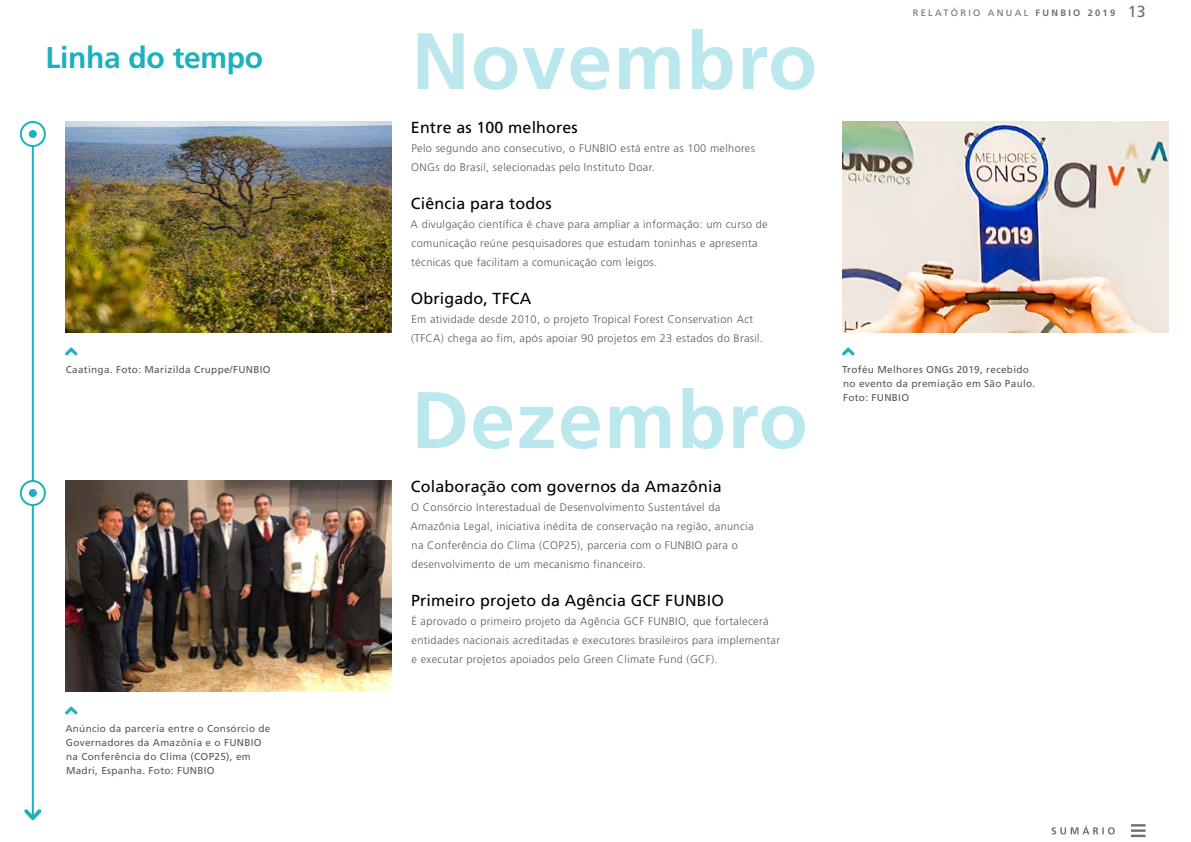
<style>
.page{position:relative;width:1191px;height:842px;background:#fff}
.page>*{position:absolute;margin:0;border:0;box-sizing:border-box;transform-origin:0 0}
.t1{font:700 80px "Frutiger LT Std";letter-spacing:.02em;color:#bbe8ec}
.t2{font:700 30px "Frutiger LT Std";letter-spacing:-.01em;color:#1cb1be}
.t3{font:20px "Font Awesome 5 Free Solid";color:#1cb1be}
.t4{font:16px "Frutiger LT Std";letter-spacing:.01em;color:#000}
.t5{font:300 11px/19px "Frutiger LT Std";letter-spacing:.03em;color:#58595b}
.t6{font:10px/14px "Frutiger LT Std";letter-spacing:.03em;color:#58595b}
.t7{font:9.2px "Frutiger LT Std";letter-spacing:.25em;color:#6d6e71}
.s1{font-weight:700}
.s2{font-size:16px}
</style>
<div class="page">
<hr style="left:32px;top:135px;width:2px;height:683px;background:#1cb1be">
<svg style="left:24px;top:806px;width:18px;height:15px"></svg>
<svg style="left:21px;top:122px;width:24px;height:24px"></svg>
<div style="left:20px;top:121px;width:26px;height:26px;border:2px solid #1cb1be;border-radius:50%"></div>
<div style="left:29px;top:130px;width:8px;height:8px;background:#1cb1be;border-radius:50%"></div>
<div style="left:21px;top:481px;width:24px;height:24px;background:#fff;border-radius:50%"></div>
<div style="left:20px;top:480px;width:26px;height:26px;border:2px solid #1cb1be;border-radius:50%"></div>
<div style="left:29px;top:489px;width:8px;height:8px;background:#1cb1be;border-radius:50%"></div>
<img style="left:66px;top:121px;width:325px;height:211px">
<img style="left:842px;top:121px;width:326px;height:211px">
<img style="left:66px;top:480px;width:325px;height:211px">
<svg style="left:1130px;top:824px;width:15px;height:13px"></svg>
<svg style="left:1051px;top:825px;width:63px;height:9px"></svg>
<h2 class="t2" style="left:45px;top:40px;width:219px">Linha do tempo</h2>
<h3 class="t3" style="left:65px;top:341px;width:14px">■●◆</h3>
<p class="t6" style="left:66px;top:363px;width:206px">Caatinga. Foto: Marizilda Cruppe/FUNBIO</p>
<h3 class="t3" style="left:65px;top:700px;width:14px">■●◆</h3>
<p class="t6" style="left:65px;top:722px;width:207px">Anúncio da parceria entre o Consórcio de Governadores da Amazônia e o FUNBIO na Conferência do Clima (COP25), em Madri, Espanha. Foto: FUNBIO</p>
<h1 class="t1" style="left:412px;top:14px;width:407px">Novembro</h1>
<h3 class="t4" style="left:411px;top:118px;width:168px">Entre as 100 melhores</h3>
<p class="t5" style="left:411px;top:139px;width:345px">Pelo segundo ano consecutivo, o FUNBIO está entre as 100 melhores<br>ONGs do Brasil, selecionadas pelo Instituto Doar.</p>
<h3 class="t4" style="left:411px;top:194px;width:142px">Ciência para todos</h3>
<p class="t5" style="left:410px;top:215px;width:359px">A divulgação científica é chave para ampliar a informação: um curso de comunicação reúne pesquisadores que estudam toninhas e apresenta técnicas que facilitam a comunicação com leigos.</p>
<h3 class="t4" style="left:411px;top:289px;width:122px">Obrigado, TFCA</h3>
<p class="t5" style="left:411px;top:310px;width:353px">Em atividade desde 2010, o projeto Tropical Forest Conservation Act (TFCA) chega ao fim, após apoiar 90 projetos em 23 estados do Brasil.</p>
<h1 class="t1" style="left:411px;top:373px;width:398px">Dezembro</h1>
<h3 class="t4" style="left:411px;top:477px;width:312px">Colaboração com governos da Amazônia</h3>
<p class="t5" style="left:410px;top:498px;width:344px">O Consórcio Interestadual de Desenvolvimento Sustentável da Amazônia Legal, iniciativa inédita de conservação na região, anuncia na Conferência do Clima (COP25), parceria com o FUNBIO para o desenvolvimento de um mecanismo financeiro.</p>
<h3 class="t4" style="left:411px;top:591px;width:314px">Primeiro projeto da Agência GCF FUNBIO</h3>
<p class="t5" style="left:411px;top:612px;width:370px">É aprovado o primeiro projeto da Agência GCF FUNBIO, que fortalecerá entidades nacionais acreditadas e executores brasileiros para implementar e executar projetos apoiados pelo Green Climate Fund (GCF).</p>
<p class="t7" style="left:912px;top:7px;width:234px">RELATÓRIO ANUAL <span class="s1">FUNBIO 2019</span> <span class="s2">13</span></p>
<h3 class="t3" style="left:842px;top:341px;width:14px">■●◆</h3>
<p class="t6" style="left:842px;top:363px;width:195px">Troféu Melhores ONGs 2019, recebido no evento da premiação em São Paulo.<br>Foto: FUNBIO</p>
</div>
